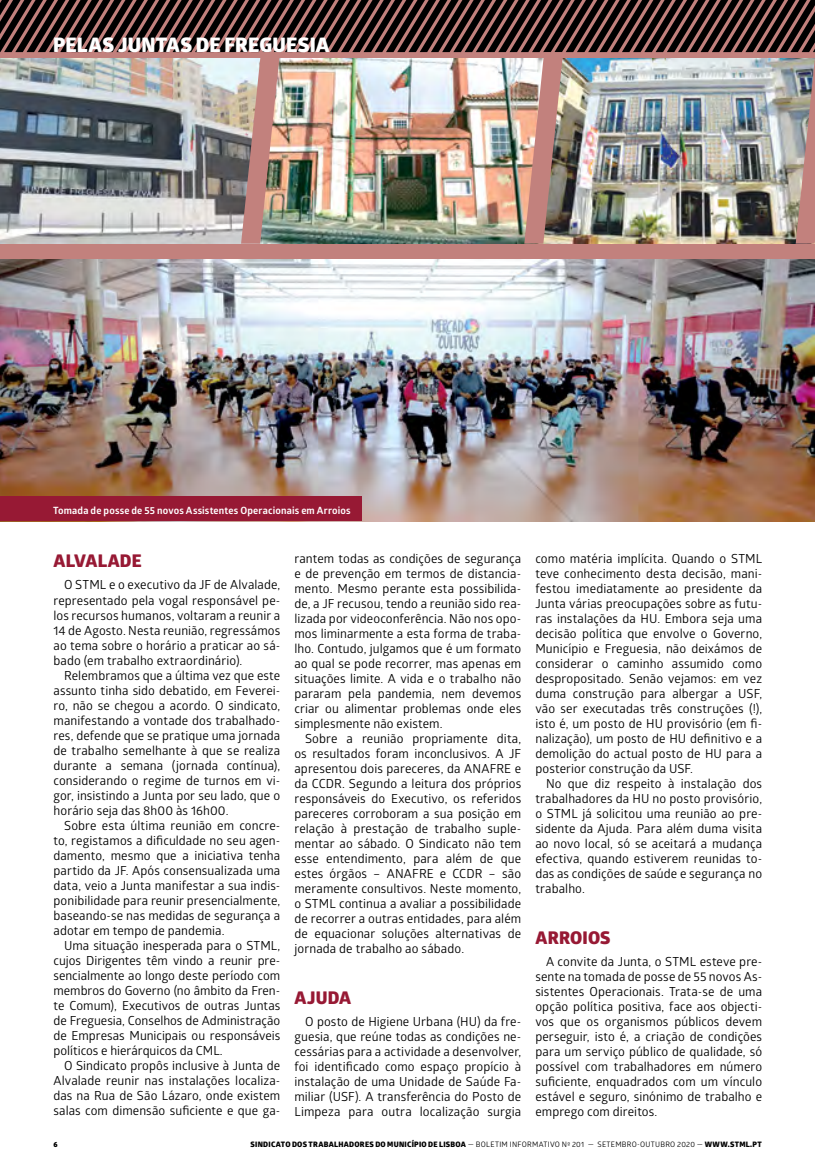
<style>
.page{position:relative;width:815px;height:1170px;background:#fff}
.page>*{position:absolute;margin:0;border:0;box-sizing:border-box;transform-origin:0 0}
.t1{font:800 20px "Glober";letter-spacing:.01em;color:#fff}
.t2{font:800 17.5px "Glober";letter-spacing:.01em;color:#971934}
.t3{font:12.5px/15px "Glober";letter-spacing:.005em;color:#000;text-align:justify}
.t4{font:700 10px "Glober";letter-spacing:.015em;color:#fff}
.t5{font:800 7.5px "Glober";letter-spacing:.035em;color:#000}
.s1{font-weight:400}
</style>
<div class="page">
<div style="left:0;top:0;width:815px;height:259px;background:#c2817d"></div>
<img style="left:0;top:0;width:815px;height:244px">
<img style="left:0;top:259px;width:815px;height:262px">
<div style="left:0;top:496px;width:361px;height:25px;background:#971934"></div>
<h1 class="t1" style="left:53px;top:30px;width:278px">PELAS JUNTAS DE FREGUESIA</h1>
<p class="t4" style="left:53px;top:503px;width:299px">Tomada de posse de 55 novos Assistentes Operacionais em Arroios</p>
<h2 class="t2" style="left:54px;top:548px;width:90px">ALVALADE</h2>
<p class="t3" style="left:54px;top:577px;width:228px;text-indent:11px">O STML e o executivo da JF de Alvalade, representado pela vogal responsável pe&shy;los recursos humanos, voltaram a reunir a 14 de Agosto. Nesta reunião, regressámos ao tema sobre o horário a praticar ao sá&shy;bado (em trabalho extraordinário).</p>
<p class="t3" style="left:54px;top:667px;width:228px;text-indent:11px">Relembramos que a última vez que este assunto tinha sido debatido, em Feverei&shy;ro, não se chegou a acordo. O sindicato, manifestando a vontade dos trabalhado&shy;res, defende que se pratique uma jornada de trabalho semelhante à que se realiza durante a semana (jornada contínua), considerando o regime de turnos em vi&shy;gor, insistindo a Junta por seu lado, que o horário seja das 8h00 às 16h00.</p>
<p class="t3" style="left:53px;top:817px;width:228px;text-indent:11px">Sobre esta última reunião em concre&shy;to, registamos a dificuldade no seu agen&shy;damento, mesmo que a iniciativa tenha partido da JF. Após consensualizada uma data, veio a Junta manifestar a sua indis&shy;ponibilidade para reunir presencialmente, baseando-se nas medidas de segurança a adotar em tempo de pandemia.</p>
<p class="t3" style="left:53px;top:937px;width:228px;text-indent:11px">Uma situação inesperada para o STML, cujos Dirigentes têm vindo a reunir pre&shy;sencialmente ao longo deste período com membros do Governo (no âmbito da Fren&shy;te Comum), Executivos de outras Juntas de Freguesia, Conselhos de Administração de Empresas Municipais ou responsáveis políticos e hierárquicos da CML.</p>
<p class="t3" style="left:53px;top:1057px;width:228px;text-indent:11px">O Sindicato propôs inclusive à Junta de Alvalade reunir nas instalações localiza&shy;das na Rua de São Lázaro, onde existem salas com dimensão suficiente e que ga-</p>
<p class="t3" style="left:294px;top:550px;width:228px">rantem todas as condições de segurança e de prevenção em termos de distancia&shy;mento. Mesmo perante esta possibilida&shy;de, a JF recusou, tendo a reunião sido rea&shy;lizada por videoconferência. Não nos opo&shy;mos liminarmente a esta forma de traba&shy;lho. Contudo, julgamos que é um formato ao qual se pode recorrer, mas apenas em situações limite. A vida e o trabalho não pararam pela pandemia, nem devemos criar ou alimentar problemas onde eles simplesmente não existem.</p>
<p class="t3" style="left:294px;top:730px;width:228px;text-indent:11px">Sobre a reunião propriamente dita, os resultados foram inconclusivos. A JF apresentou dois pareceres, da ANAFRE e da CCDR. Segundo a leitura dos próprios responsáveis do Executivo, os referidos pareceres corroboram a sua posição em relação à prestação de trabalho suple&shy;mentar ao sábado. O Sindicato não tem esse entendimento, para além de que estes órgãos – ANAFRE e CCDR – são meramente consultivos. Neste momento, o STML continua a avaliar a possibilidade de recorrer a outras entidades, para além de equacionar soluções alternativas de jornada de trabalho ao sábado.</p>
<h2 class="t2" style="left:295px;top:984px;width:58px">AJUDA</h2>
<p class="t3" style="left:294px;top:1013px;width:228px;text-indent:11px">O posto de Higiene Urbana (HU) da fre&shy;guesia, que reúne todas as condições ne&shy;cessárias para a actividade a desenvolver, foi identificado como espaço propício à instalação de uma Unidade de Saúde Fa&shy;miliar (USF). A transferência do Posto de Limpeza para outra localização surgia</p>
<p class="t3" style="left:535px;top:550px;width:228px">como matéria implícita. Quando o STML teve conhecimento desta decisão, mani&shy;festou imediatamente ao presidente da Junta várias preocupações sobre as futu&shy;ras instalações da HU. Embora seja uma decisão política que envolve o Governo, Município e Freguesia, não deixámos de considerar o caminho assumido como despropositado. Senão vejamos: em vez duma construção para albergar a USF, vão ser executadas três construções (!), isto é, um posto de HU provisório (em fi&shy;nalização), um posto de HU definitivo e a demolição do actual posto de HU para a posterior construção da USF.</p>
<p class="t3" style="left:535px;top:775px;width:228px;text-indent:11px">No que diz respeito à instalação dos trabalhadores da HU no posto provisório, o STML já solicitou uma reunião ao pre&shy;sidente da Ajuda. Para além duma visita ao novo local, só se aceitará a mudança efectiva, quando estiverem reunidas to&shy;das as condições de saúde e segurança no trabalho.</p>
<h2 class="t2" style="left:535px;top:924px;width:76px">ARROIOS</h2>
<p class="t3" style="left:535px;top:953px;width:228px;text-indent:11px">A convite da Junta, o STML esteve pre&shy;sente na tomada de posse de 55 novos As&shy;sistentes Operacionais. Trata-se de uma opção política positiva, face aos objecti&shy;vos que os organismos públicos devem perseguir, isto é, a criação de condições para um serviço público de qualidade, só possível com trabalhadores em número suficiente, enquadrados com um vínculo estável e seguro, sinónimo de trabalho e emprego com direitos.</p>
<p class="t5" style="left:54px;top:1138px;width:6px">6</p>
<p class="t5" style="left:251px;top:1138px;width:513px">SINDICATO DOS TRABALHADORES DO MUNICÍPIO DE LISBOA <span class="s1">— BOLETIM INFORMATIVO Nº 201 — SETEMBRO-OUTUBRO 2020 —</span> WWW.STML.PT</p>
</div>
